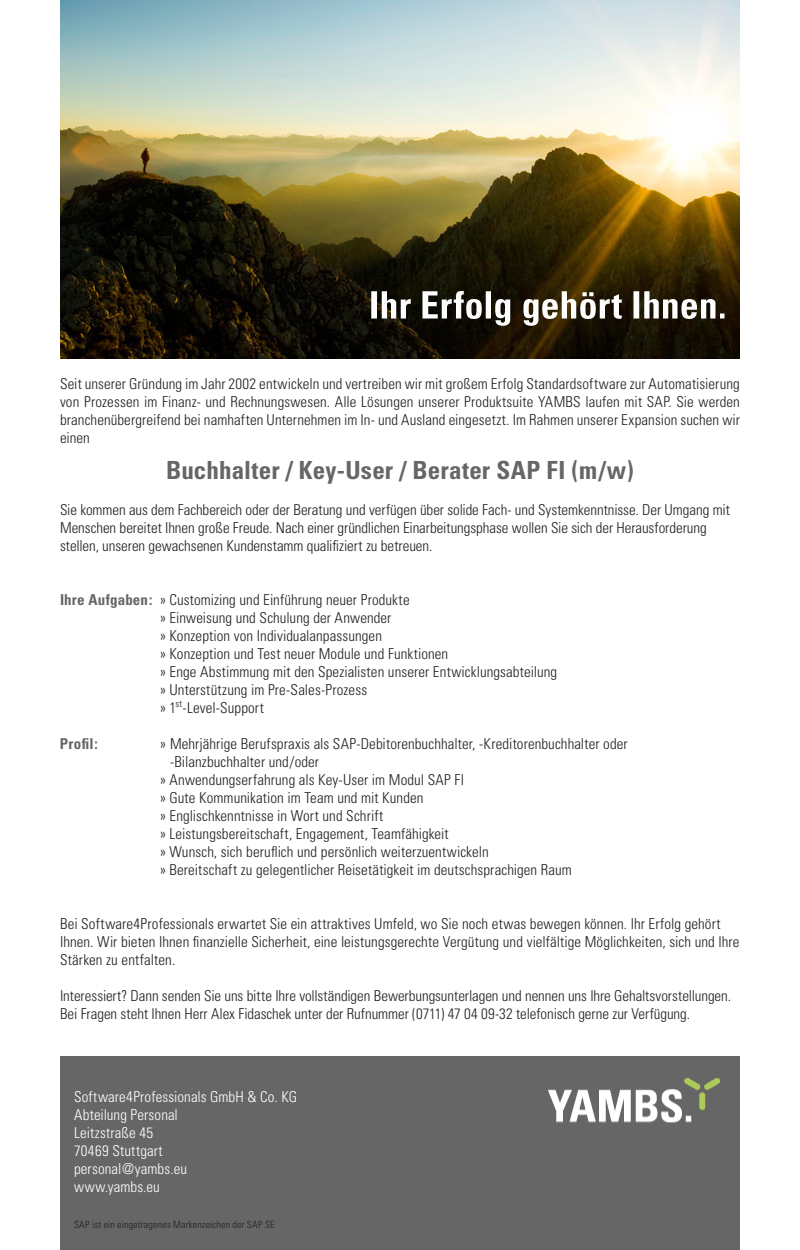
<style>
.page{position:relative;width:800px;height:1250px;background:#fff}
.page>*{position:absolute;margin:0;border:0;box-sizing:border-box;transform-origin:0 0}
.t1{font:700 condensed 25px "Univers";letter-spacing:.005em;color:#666}
.t2{font:300 condensed 15px/18px "Univers";letter-spacing:.005em;color:#231f20}
.t3{font:300 condensed 15px/18px "Univers";letter-spacing:.01em;color:#fff}
.t4{font:700 condensed 15px "Univers";color:#666}
.t5{font:300 condensed 10px "Univers";letter-spacing:.015em;color:#231f20}
.s1{font-weight:700;color:#666}
</style>
<div class="page">
<div style="left:60px;top:1056px;width:680px;height:194px;background:#666"></div>
<img style="left:548px;top:1078px;width:172px;height:45px">
<img style="left:60px;top:0;width:680px;height:359px">
<p class="t2" style="left:60px;top:375px;width:681px;text-align:justify">Seit unserer Gründung im Jahr 2002 entwickeln und vertreiben wir mit großem Erfolg Standardsoftware zur Automatisierung von Prozessen im Finanz- und Rechnungswesen. Alle Lösungen unserer Produktsuite YAMBS laufen mit SAP. Sie werden branchenübergreifend bei namhaften Unternehmen im In- und Ausland eingesetzt. Im Rahmen unserer Expansion suchen wir einen</p>
<h1 class="t1" style="left:166px;top:455px;width:469px">Buchhalter / Key-User / Berater SAP FI (m/w)</h1>
<p class="t2" style="left:60px;top:501px;width:671px">Sie kommen aus dem Fachbereich oder der Beratung und verfügen über solide Fach- und Systemkenntnisse. Der Umgang mit<br>Menschen bereitet Ihnen große Freude. Nach einer gründlichen Einarbeitungsphase wollen Sie sich der Herausforderung stellen, unseren gewachsenen Kundenstamm qualifiziert zu betreuen.</p>
<p class="t2" style="left:160px;top:591px;width:399px;text-indent:-100px"><span class="s1">Ihre Aufgaben:</span> » Customizing und Einführung neuer Produkte<br>» Einweisung und Schulung der Anwender<br>» Konzeption von Individualanpassungen<br>» Konzeption und Test neuer Module und Funktionen<br>» Enge Abstimmung mit den Spezialisten unserer Entwicklungsabteilung » Unterstützung im Pre-Sales-Prozess<br>» 1<sup>st</sup>-Level-Support</p>
<p class="t4" style="left:60px;top:734px;width:39px">Profil:</p>
<p class="t2" style="left:160px;top:735px;width:469px">» Mehrjährige Berufspraxis als SAP-Debitorenbuchhalter, -Kreditorenbuchhalter oder</p>
<p class="t2" style="left:170px;top:753px;width:151px">-Bilanzbuchhalter und/oder</p>
<p class="t2" style="left:160px;top:771px;width:305px">» Anwendungserfahrung als Key-User im Modul SAP FI</p>
<p class="t2" style="left:160px;top:789px;width:265px">» Gute Kommunikation im Team und mit Kunden</p>
<p class="t2" style="left:160px;top:807px;width:225px">» Englischkenntnisse in Wort und Schrift</p>
<p class="t2" style="left:160px;top:825px;width:290px">» Leistungsbereitschaft, Engagement, Teamfähigkeit</p>
<p class="t2" style="left:160px;top:843px;width:330px">» Wunsch, sich beruflich und persönlich weiterzuentwickeln</p>
<p class="t2" style="left:160px;top:861px;width:413px">» Bereitschaft zu gelegentlicher Reisetätigkeit im deutschsprachigen Raum</p>
<p class="t2" style="left:60px;top:915px;width:681px">Bei Software4Professionals erwartet Sie ein attraktives Umfeld, wo Sie noch etwas bewegen können. Ihr Erfolg gehört<br>Ihnen. Wir bieten Ihnen finanzielle Sicherheit, eine leistungsgerechte Vergütung und vielfältige Möglichkeiten, sich und Ihre<br>Stärken zu entfalten.</p>
<p class="t2" style="left:60px;top:987px;width:673px">Interessiert? Dann senden Sie uns bitte Ihre vollständigen Bewerbungsunterlagen und nennen uns Ihre Gehaltsvorstellungen.<br>Bei Fragen steht Ihnen Herr Alex Fidaschek unter der Rufnummer (0711) 47 04 09-32 telefonisch gerne zur Verfügung.</p>
<p class="t3" style="left:74px;top:1088px;width:225px">Software4Professionals GmbH &amp; Co. KG<br>Abteilung Personal<br>Leitzstraße 45<br>70469 Stuttgart<br>personal@yambs.eu<br>www.yambs.eu</p>
<p class="t5" style="left:74px;top:1218px;width:202px">SAP ist ein eingetragenes Markenzeichen der SAP SE</p>
</div>
